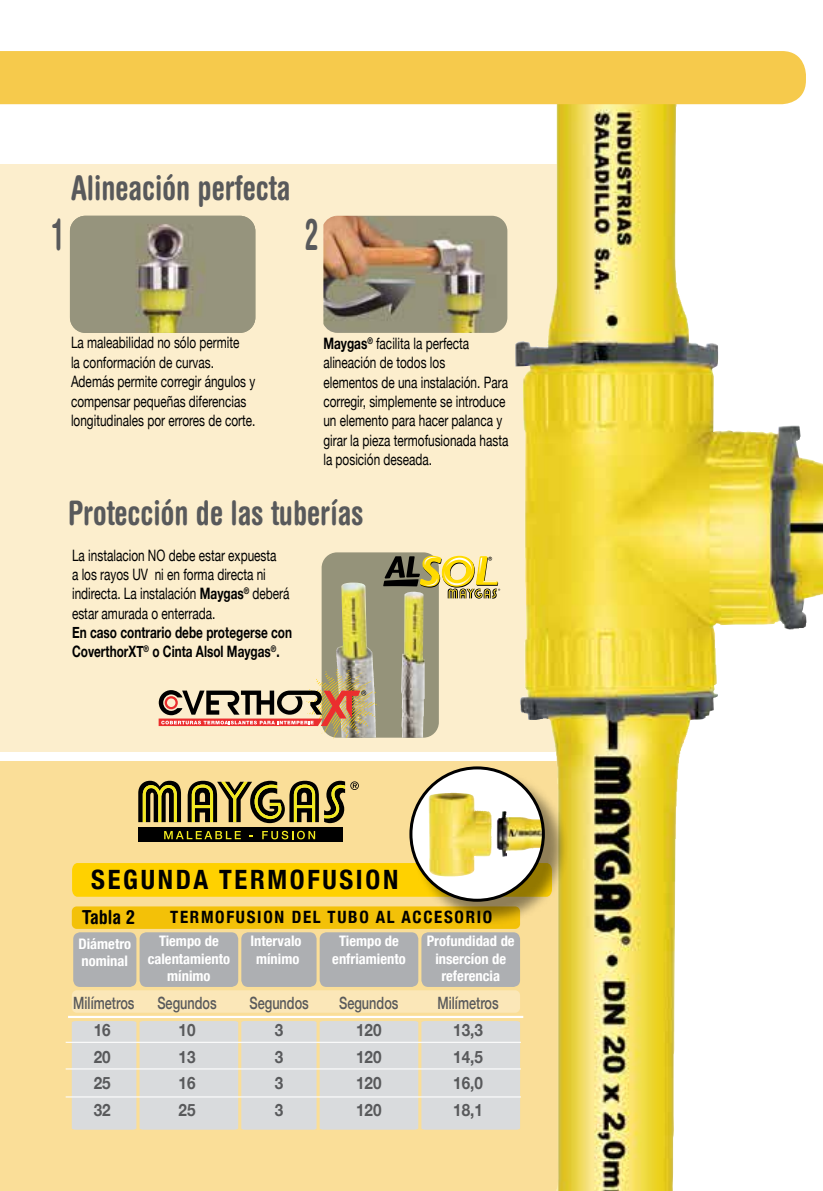
<style>
.page{position:relative;width:823px;height:1191px;background:#fff}
.page>*{position:absolute;margin:0;border:0;box-sizing:border-box;transform-origin:0 0}
.t1{font:700 condensed 43.6px "Helvetica Rounded";color:#58595b;scale:.65 1}
.t2{font:700 condensed 33.8px "Helvetica Rounded";color:#58595b;scale:.9 1}
.t3{font:700 condensed 26.6px "Helvetica Neue";letter-spacing:.1em;color:#000}
.t4{font:700 condensed 19.4px "Helvetica Rounded";color:#000}
.t5{font:700 17px "Helvetica Neue";color:#58595b;scale:.9 1}
.t6{font:500 17px "Helvetica Neue";color:#58595b;scale:.75 1}
.t7{font:700 condensed 17px "Helvetica Neue";letter-spacing:.1em;color:#000}
.t8{font:15.8px/19.4px "Helvetica Neue";color:#000;scale:.75 1}
.t9{font:700 15.8px/19.4px "Helvetica Neue";color:#000;scale:.75 1}
.t10{font:700 condensed 14.6px/17.4px "Helvetica Neue";color:#fff;text-align:center}
.s1{font-weight:700}
</style>
<div class="page">
<div style="left:0;top:762px;width:592px;height:429px;background:#fade98"></div>
<div style="left:0;top:164px;width:578px;height:588px;background:#fceecd"></div>
<img style="left:515px;top:104px;width:291px;height:1087px">
<div style="left:0;top:51px;width:805px;height:53px;background:#f6ca4c"></div>
<div style="left:321px;top:552px;width:117px;height:185px;background:#95937a;border-radius:15px"></div>
<img style="left:336px;top:582px;width:88px;height:155px">
<svg style="left:158px;top:666px;width:220px;height:73px"></svg>
<div style="left:139px;top:932px;width:99px;height:55px;background:#adafb2;border-radius:7px"></div>
<div style="left:241px;top:932px;width:75px;height:55px;background:#adafb2;border-radius:7px"></div>
<div style="left:319px;top:932px;width:99px;height:55px;background:#adafb2;border-radius:7px"></div>
<div style="left:421px;top:932px;width:98px;height:55px;background:#adafb2;border-radius:7px"></div>
<div style="left:73px;top:932px;width:63px;height:55px;background:#adafb2;border-radius:7px"></div>
<div style="left:72px;top:906px;width:447px;height:23px;background:#f3c108;border-radius:5px"></div>
<div style="left:72px;top:863px;width:340px;height:33px;background:#ffd100"></div>
<div style="left:72px;top:990px;width:447px;height:22px;background:#fbe7b8;border-radius:5px"></div>
<div style="left:72px;top:1021px;width:447px;height:108px;background:#d9dbdd"></div>
<hr style="left:66px;top:1041px;width:454px;height:1px;background:#fff">
<hr style="left:66px;top:1068px;width:454px;height:1px;background:#fff">
<hr style="left:66px;top:1096px;width:454px;height:1px;background:#fff">
<hr style="left:68px;top:1015px;width:455px;height:3px;background:#fff">
<div style="left:138px;top:827px;width:205px;height:15px;background:#000"></div>
<svg style="left:164px;top:831px;width:77px;height:8px"></svg>
<svg style="left:262px;top:830px;width:53px;height:9px"></svg>
<svg style="left:138px;top:780px;width:43px;height:42px;background:#665e25"></svg>
<svg style="left:187px;top:780px;width:171px;height:43px"></svg>
<img style="left:70px;top:216px;width:185px;height:117px">
<img style="left:323px;top:216px;width:184px;height:117px">
<div style="left:412px;top:769px;width:157px;height:157px;background:#000;opacity:.43"></div>
<svg style="left:410px;top:768px;width:133px;height:132px;background:#e3e0d0"></svg>
<img style="left:428px;top:793px;width:63px;height:83px">
<div style="left:409px;top:766px;width:135px;height:135px;border:3px solid #000;border-radius:50%"></div>
<svg style="left:383px;top:556px;width:117px;height:42px"></svg>
<h1 class="t1" style="left:53px;top:208px;width:16px">1</h1>
<h2 class="t2" style="left:71px;top:167px;width:245px">Alineación perfecta</h2>
<h1 class="t1" style="left:304px;top:208px;width:22px">2</h1>
<p class="t8" style="left:71px;top:333px;width:247px">La maleabilidad no sólo permite<br>la conformación de curvas.<br>Además permite corregir ángulos y compensar pequeñas diferencias longitudinales por errores de corte.</p>
<p class="t8" style="left:323px;top:333px;width:248px"><span class="s1">Maygas</span><sup>®</sup> facilita la perfecta alineación de todos los<br>elementos de una instalación. Para corregir, simplemente se introduce un elemento para hacer palanca y girar la pieza termofusionada hasta la posición deseada.</p>
<h2 class="t2" style="left:68px;top:492px;width:330px">Protección de las tuberías</h2>
<p class="t8" style="left:72px;top:545px;width:291px">La instalacion NO debe estar expuesta<br>a los rayos UV ni en forma directa ni indirecta. La instalación <span class="s1">Maygas</span><sup>®</sup> deberá estar amurada o enterrada.</p>
<p class="t9" style="left:72px;top:622px;width:295px">En caso contrario debe protegerse con<br>CoverthorXT<sup>®</sup> o Cinta Alsol Maygas<sup>®</sup>.</p>
<h3 class="t3" style="left:91px;top:863px;width:308px">SEGUNDA TERMOFUSION</h3>
<p class="t4" style="left:82px;top:905px;width:55px">Tabla 2</p>
<p class="t7" style="left:170px;top:906px;width:323px">TERMOFUSION DEL TUBO AL ACCESORIO</p>
<p class="t10" style="left:78px;top:934px;width:54px;text-align:left">Diámetro nominal</p>
<p class="t10" style="left:148px;top:932px;width:84px">Tiempo de calentamiento mínimo</p>
<p class="t10" style="left:250px;top:932px;width:53px">Intervalo mínimo</p>
<p class="t10" style="left:332px;top:932px;width:75px">Tiempo de enfriamiento</p>
<p class="t10" style="left:426px;top:932px;width:89px">Profundidad de insercíon de referencia</p>
<p class="t6" style="left:73px;top:992px;width:83px">Milímetros</p>
<p class="t6" style="left:157px;top:992px;width:81px">Segundos</p>
<p class="t6" style="left:249px;top:992px;width:81px">Segundos</p>
<p class="t6" style="left:339px;top:992px;width:81px">Segundos</p>
<p class="t6" style="left:437px;top:992px;width:83px">Milímetros</p>
<p class="t5" style="left:94px;top:1019px;width:20px">16</p>
<p class="t5" style="left:178px;top:1019px;width:20px">10</p>
<p class="t5" style="left:275px;top:1019px;width:11px">3</p>
<p class="t5" style="left:356px;top:1019px;width:30px">120</p>
<p class="t5" style="left:453px;top:1019px;width:34px">13,3</p>
<p class="t5" style="left:94px;top:1046px;width:20px">20</p>
<p class="t5" style="left:178px;top:1046px;width:20px">13</p>
<p class="t5" style="left:275px;top:1046px;width:11px">3</p>
<p class="t5" style="left:356px;top:1046px;width:30px">120</p>
<p class="t5" style="left:453px;top:1046px;width:34px">14,5</p>
<p class="t5" style="left:94px;top:1072px;width:20px">25</p>
<p class="t5" style="left:178px;top:1072px;width:20px">16</p>
<p class="t5" style="left:275px;top:1072px;width:11px">3</p>
<p class="t5" style="left:356px;top:1072px;width:30px">120</p>
<p class="t5" style="left:453px;top:1072px;width:34px">16,0</p>
<p class="t5" style="left:94px;top:1099px;width:20px">32</p>
<p class="t5" style="left:178px;top:1099px;width:20px">25</p>
<p class="t5" style="left:275px;top:1099px;width:11px">3</p>
<p class="t5" style="left:356px;top:1099px;width:30px">120</p>
<p class="t5" style="left:453px;top:1099px;width:34px">18,1</p>
</div>
